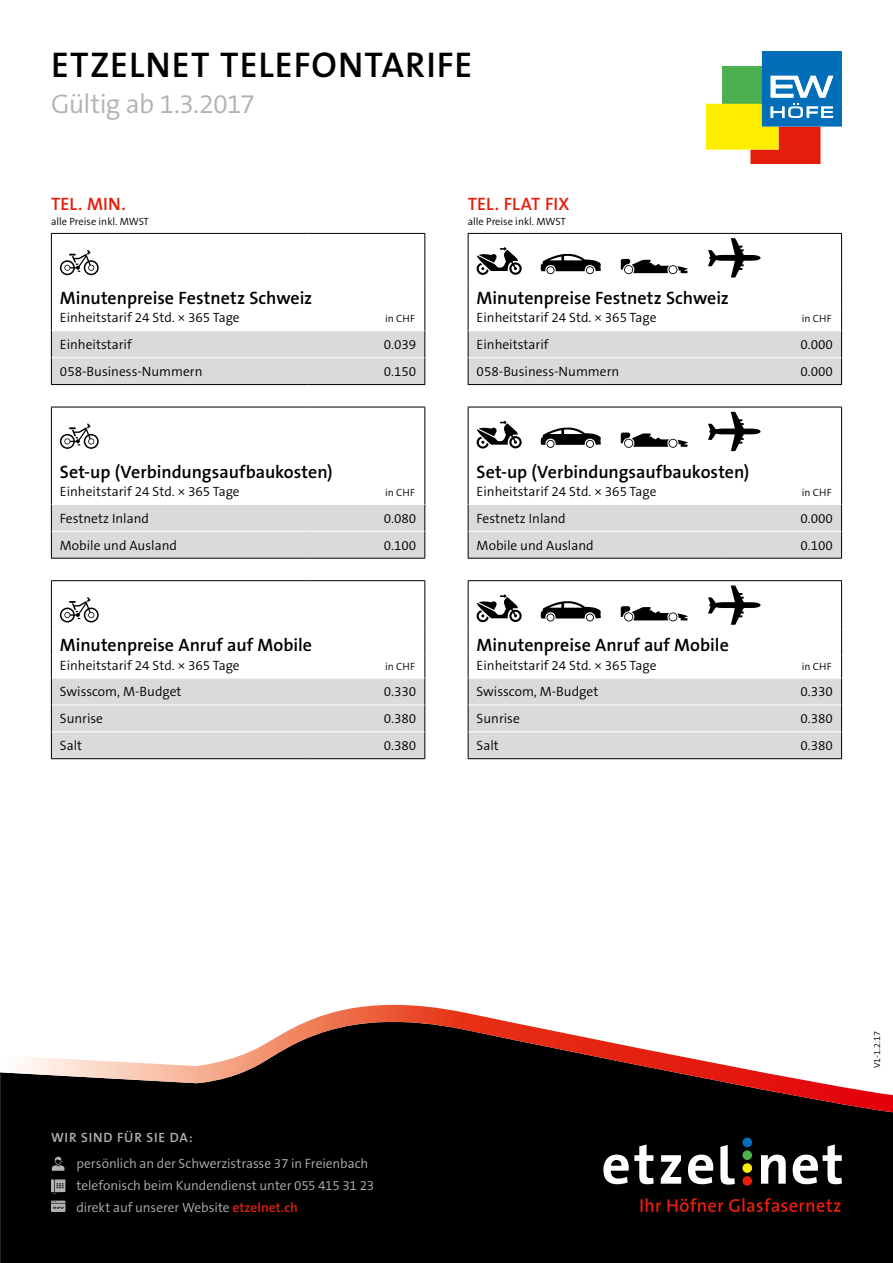
<style>
.page{position:relative;width:893px;height:1263px;background:#fff}
.page>*{position:absolute;margin:0;border:0;box-sizing:border-box;transform-origin:0 0}
.t1{font:600 36px "The Sans B6";letter-spacing:.03em;color:#000}
.t2{font:300 27px "The Sans B4";letter-spacing:-.03em;color:#b1b2b3}
.t3{font:600 18px "The Sans B6";color:#000}
.t4{font:600 18px "The Sans B6";letter-spacing:.01em;color:#e41e0a}
.t5{font:300 13.5px "The Sans B4";color:#000}
.t6{font:300 13.5px/21.8px "The Sans B4";letter-spacing:-.005em;color:#b1b2b3}
.t7{font:600 13.5px "The Sans B6";letter-spacing:.06em;color:#b1b2b3}
.t8{font:300 10.5px "The Sans B4";color:#000}
.t9{font:300 9px "The Sans B4";color:#000}
.s1{font-family:"The Sans B6";font-weight:600;color:#e41e0a}
</style>
<div class="page">
<hr style="left:51px;top:233px;width:256px;height:1px;background:#000">
<hr style="left:51px;top:234px;width:1px;height:48px;background:#000">
<hr style="left:307px;top:233px;width:118px;height:1px;background:#000">
<hr style="left:424px;top:234px;width:1px;height:48px;background:#000">
<svg style="left:51px;top:238px;width:374px;height:147px"></svg>
<hr style="left:468px;top:233px;width:256px;height:1px;background:#000">
<hr style="left:468px;top:234px;width:1px;height:48px;background:#000">
<hr style="left:724px;top:233px;width:118px;height:1px;background:#000">
<hr style="left:841px;top:234px;width:1px;height:48px;background:#000">
<svg style="left:468px;top:238px;width:374px;height:147px"></svg>
<hr style="left:51px;top:407px;width:256px;height:1px;background:#000">
<hr style="left:51px;top:407px;width:1px;height:49px;background:#000">
<hr style="left:307px;top:407px;width:118px;height:1px;background:#000">
<hr style="left:424px;top:407px;width:1px;height:49px;background:#000">
<hr style="left:51px;top:558px;width:256px;height:1px;background:#000">
<hr style="left:307px;top:558px;width:118px;height:1px;background:#000">
<svg style="left:51px;top:412px;width:374px;height:146px"></svg>
<hr style="left:468px;top:407px;width:256px;height:1px;background:#000">
<hr style="left:468px;top:407px;width:1px;height:49px;background:#000">
<hr style="left:724px;top:407px;width:118px;height:1px;background:#000">
<hr style="left:841px;top:407px;width:1px;height:49px;background:#000">
<hr style="left:468px;top:558px;width:256px;height:1px;background:#000">
<hr style="left:724px;top:558px;width:118px;height:1px;background:#000">
<svg style="left:468px;top:412px;width:374px;height:146px"></svg>
<hr style="left:51px;top:580px;width:256px;height:1px;background:#000">
<hr style="left:51px;top:581px;width:1px;height:49px;background:#000">
<hr style="left:307px;top:580px;width:118px;height:1px;background:#000">
<hr style="left:424px;top:581px;width:1px;height:49px;background:#000">
<svg style="left:51px;top:585px;width:374px;height:174px"></svg>
<hr style="left:468px;top:580px;width:256px;height:1px;background:#000">
<hr style="left:468px;top:581px;width:1px;height:49px;background:#000">
<hr style="left:724px;top:580px;width:118px;height:1px;background:#000">
<hr style="left:841px;top:581px;width:1px;height:49px;background:#000">
<svg style="left:468px;top:585px;width:374px;height:174px"></svg>
<div style="left:0;top:1112px;width:893px;height:151px;background:#000"></div>
<svg style="left:0;top:1004px;width:893px;height:108px"></svg>
<div style="left:742px;top:1137px;width:10px;height:10px;background:#006eb9;border-radius:50%"></div>
<div style="left:742px;top:1150px;width:10px;height:10px;background:#4caf50;border-radius:50%"></div>
<div style="left:742px;top:1163px;width:10px;height:10px;background:#ffed00;border-radius:50%"></div>
<div style="left:742px;top:1176px;width:10px;height:10px;background:#e41e0a;border-radius:50%"></div>
<svg style="left:603px;top:1144px;width:110px;height:40px"></svg>
<svg style="left:720px;top:1145px;width:15px;height:39px"></svg>
<svg style="left:761px;top:1155px;width:25px;height:29px"></svg>
<svg style="left:793px;top:1144px;width:49px;height:40px"></svg>
<svg style="left:640px;top:1198px;width:200px;height:14px;background:#440802"></svg>
<svg style="left:52px;top:1157px;width:12px;height:14px"></svg>
<svg style="left:51px;top:1179px;width:14px;height:15px"></svg>
<svg style="left:51px;top:1200px;width:14px;height:12px"></svg>
<svg style="left:706px;top:51px;width:136px;height:113px"></svg>
<h1 class="t1" style="left:51px;top:46px;width:423px">ETZELNET TELEFONTARIFE</h1>
<h2 class="t2" style="left:51px;top:90px;width:206px">Gültig ab 1.3.2017</h2>
<h3 class="t4" style="left:51px;top:195px;width:76px">TEL. MIN.</h3>
<h3 class="t4" style="left:468px;top:195px;width:103px">TEL. FLAT FIX</h3>
<p class="t8" style="left:51px;top:216px;width:100px">alle Preise inkl. MWST</p>
<p class="t8" style="left:468px;top:216px;width:100px">alle Preise inkl. MWST</p>
<h3 class="t3" style="left:60px;top:288px;width:254px">Minutenpreise Festnetz Schweiz</h3>
<p class="t5" style="left:60px;top:311px;width:181px">Einheitstarif 24 Std. × 365 Tage</p>
<p class="t8" style="left:385px;top:313px;width:31px">in CHF</p>
<p class="t5" style="left:60px;top:338px;width:73px">Einheitstarif</p>
<p class="t5" style="left:384px;top:338px;width:34px">0.039</p>
<p class="t5" style="left:60px;top:364px;width:144px">058-Business-Nummern</p>
<p class="t5" style="left:384px;top:364px;width:34px">0.150</p>
<h3 class="t3" style="left:60px;top:462px;width:274px">Set-up (Verbindungsaufbaukosten)</h3>
<p class="t5" style="left:60px;top:484px;width:181px">Einheitstarif 24 Std. × 365 Tage</p>
<p class="t8" style="left:385px;top:487px;width:31px">in CHF</p>
<p class="t5" style="left:60px;top:511px;width:91px">Festnetz Inland</p>
<p class="t5" style="left:384px;top:511px;width:34px">0.080</p>
<p class="t5" style="left:60px;top:538px;width:119px">Mobile und Ausland</p>
<p class="t5" style="left:384px;top:538px;width:34px">0.100</p>
<h3 class="t3" style="left:60px;top:636px;width:254px">Minutenpreise Anruf auf Mobile</h3>
<p class="t5" style="left:60px;top:658px;width:181px">Einheitstarif 24 Std. × 365 Tage</p>
<p class="t8" style="left:385px;top:661px;width:31px">in CHF</p>
<p class="t5" style="left:60px;top:685px;width:123px">Swisscom, M-Budget</p>
<p class="t5" style="left:384px;top:685px;width:34px">0.330</p>
<p class="t5" style="left:60px;top:712px;width:45px">Sunrise</p>
<p class="t5" style="left:384px;top:712px;width:34px">0.380</p>
<p class="t5" style="left:60px;top:739px;width:24px">Salt</p>
<p class="t5" style="left:384px;top:739px;width:34px">0.380</p>
<h3 class="t3" style="left:477px;top:288px;width:254px">Minutenpreise Festnetz Schweiz</h3>
<p class="t5" style="left:477px;top:311px;width:181px">Einheitstarif 24 Std. × 365 Tage</p>
<p class="t8" style="left:802px;top:313px;width:31px">in CHF</p>
<p class="t5" style="left:477px;top:338px;width:73px">Einheitstarif</p>
<p class="t5" style="left:800px;top:338px;width:34px">0.000</p>
<p class="t5" style="left:477px;top:364px;width:144px">058-Business-Nummern</p>
<p class="t5" style="left:800px;top:364px;width:34px">0.000</p>
<h3 class="t3" style="left:477px;top:462px;width:274px">Set-up (Verbindungsaufbaukosten)</h3>
<p class="t5" style="left:477px;top:484px;width:181px">Einheitstarif 24 Std. × 365 Tage</p>
<p class="t8" style="left:802px;top:487px;width:31px">in CHF</p>
<p class="t5" style="left:477px;top:511px;width:91px">Festnetz Inland</p>
<p class="t5" style="left:800px;top:511px;width:34px">0.000</p>
<p class="t5" style="left:477px;top:538px;width:119px">Mobile und Ausland</p>
<p class="t5" style="left:800px;top:538px;width:34px">0.100</p>
<h3 class="t3" style="left:477px;top:636px;width:254px">Minutenpreise Anruf auf Mobile</h3>
<p class="t5" style="left:477px;top:658px;width:181px">Einheitstarif 24 Std. × 365 Tage</p>
<p class="t8" style="left:802px;top:661px;width:31px">in CHF</p>
<p class="t5" style="left:477px;top:685px;width:123px">Swisscom, M-Budget</p>
<p class="t5" style="left:800px;top:685px;width:34px">0.330</p>
<p class="t5" style="left:477px;top:712px;width:45px">Sunrise</p>
<p class="t5" style="left:800px;top:712px;width:34px">0.380</p>
<p class="t5" style="left:477px;top:739px;width:24px">Salt</p>
<p class="t5" style="left:800px;top:739px;width:34px">0.380</p>
<p class="t7" style="left:51px;top:1131px;width:143px">WIR SIND FÜR SIE DA:</p>
<p class="t6" style="left:77px;top:1153px;width:299px">persönlich an der Schwerzistrasse 37 in Freienbach telefonisch beim Kundendienst unter 055 415 31 23 direkt auf unserer Website <span class="s1">etzelnet.ch</span></p>
<p class="t9" style="left:872px;top:1068px;width:39px;rotate:-90deg">V1-1.2.17</p>
</div>
